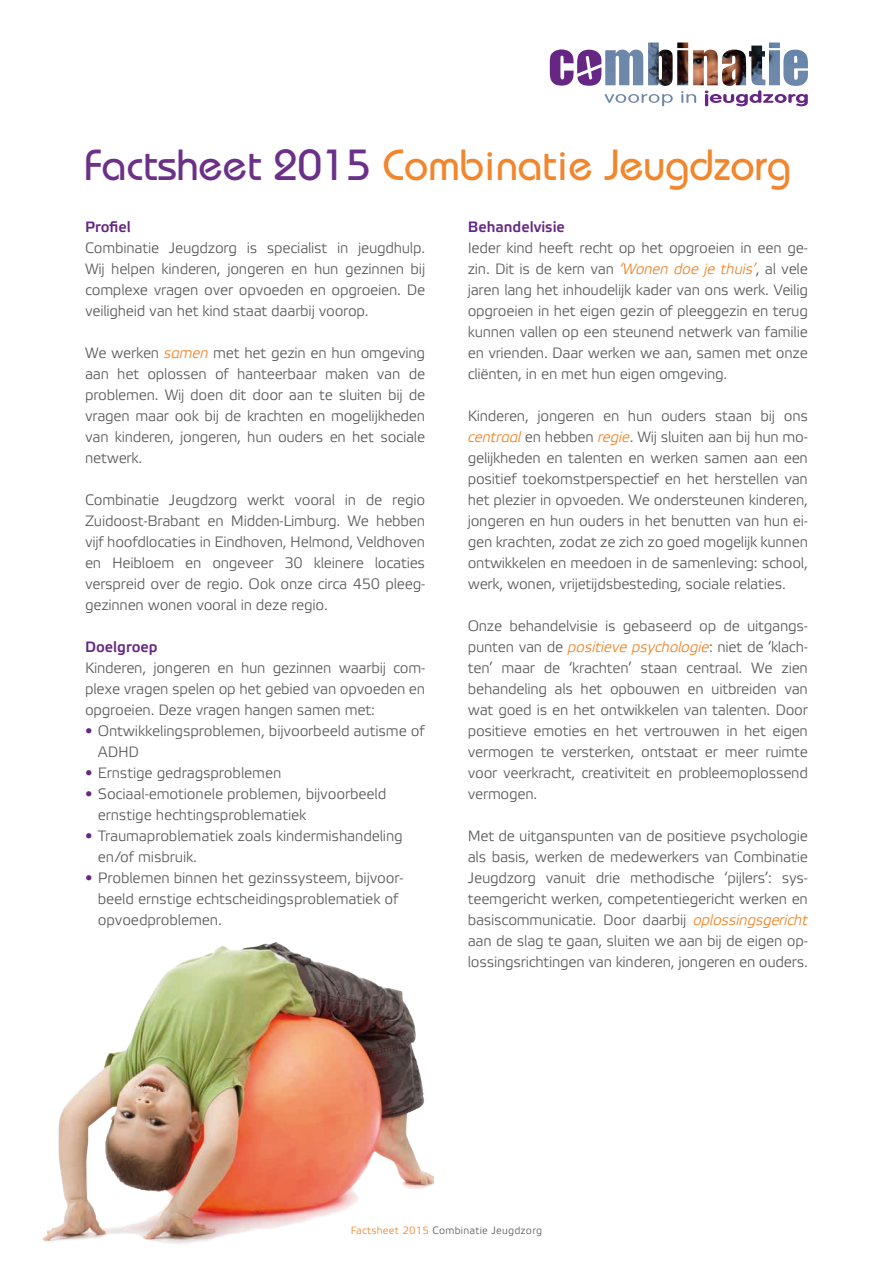
<style>
.page{position:relative;width:893px;height:1263px;background:#fff}
.page>*{position:absolute;margin:0;border:0;box-sizing:border-box;transform-origin:0 0}
.t1{font:500 43.5px "Bauhaus Std";color:#f1862c}
.t2{font:15px/21px "Etelka Light Pro";letter-spacing:-.015em;color:#595a5c;text-align:justify}
.t3{font:700 15px "Etelka Light Pro";color:#652783}
.t4{font:10.5px "Etelka Light Pro";letter-spacing:.02em;color:#595a5c}
.s1{color:#6b3088}
.s2{font-style:italic;color:#f08224}
.s3{font-family:"Bauhaus Std";font-weight:500;color:#652783}
.s4{color:#f08224}
</style>
<div class="page">
<img style="left:42px;top:942px;width:392px;height:302px">
<svg style="left:550px;top:49px;width:51px;height:37px"></svg>
<img style="left:605px;top:43px;width:203px;height:43px">
<svg style="left:705px;top:90px;width:103px;height:16px"></svg>
<h1 class="t1" style="left:85px;top:139px;width:707px"><span class="s1">Factsheet 2015</span> Combinatie Jeugdzorg</h1>
<p class="t3" style="left:85px;top:219px;width:47px">Profiel</p>
<p class="t2" style="left:85px;top:238px;width:342px">Combinatie Jeugdzorg is specialist in jeugdhulp.<br>Wij helpen kinderen, jongeren en hun gezinnen bij complexe vragen over opvoeden en opgroeien. De veiligheid van het kind staat daarbij voorop.</p>
<p class="t2" style="left:85px;top:343px;width:342px">We werken <span class="s2">samen</span> met het gezin en hun omgeving aan het oplossen of hanteerbaar maken van de problemen. Wij doen dit door aan te sluiten bij de vragen maar ook bij de krachten en mogelijkheden van kinderen, jongeren, hun ouders en het sociale netwerk.</p>
<p class="t2" style="left:85px;top:490px;width:342px">Combinatie Jeugdzorg werkt vooral in de regio Zuidoost-Brabant en Midden-Limburg. We hebben vijf hoofdlocaties in Eindhoven, Helmond, Veldhoven en Heibloem en ongeveer 30 kleinere locaties verspreid over de regio. Ook onze circa 450 pleeg&shy;gezinnen wonen vooral in deze regio.</p>
<p class="t3" style="left:85px;top:639px;width:74px">Doelgroep</p>
<p class="t2" style="left:85px;top:658px;width:342px">Kinderen, jongeren en hun gezinnen waarbij com&shy;plexe vragen spelen op het gebied van opvoeden en opgroeien. Deze vragen hangen samen met:</p>
<p class="t2" style="left:98px;top:721px;width:329px;text-indent:-13px"><span class="s3">•</span> Ontwikkelingsproblemen, bijvoorbeeld autisme of<br>ADHD</p>
<p class="t2" style="left:85px;top:763px;width:198px"><span class="s3">•</span> Ernstige gedragsproblemen</p>
<p class="t2" style="left:98px;top:784px;width:290px;text-indent:-13px"><span class="s3">•</span> Sociaal-emotionele problemen, bijvoorbeeld ernstige hechtingsproblematiek</p>
<p class="t2" style="left:98px;top:826px;width:307px;text-indent:-13px"><span class="s3">•</span> Traumaproblematiek zoals kindermishandeling en/of misbruik.</p>
<p class="t2" style="left:98px;top:868px;width:307px;text-align:left;text-indent:-13px"><span class="s3">•</span> Problemen binnen het gezinssysteem, bijvoor&shy;beeld ernstige echtscheidingsproblematiek of opvoedproblemen.</p>
<p class="t3" style="left:468px;top:219px;width:99px">Behandelvisie</p>
<p class="t2" style="left:468px;top:238px;width:342px">Ieder kind heeft recht op het opgroeien in een ge&shy;zin. Dit is de kern van <span class="s2">‘Wonen doe je thuis’</span>, al vele jaren lang het inhoudelijk kader van ons werk. Veilig opgroeien in het eigen gezin of pleeggezin en terug kunnen vallen op een steunend netwerk van familie en vrienden. Daar werken we aan, samen met onze cliënten, in en met hun eigen omgeving.</p>
<p class="t2" style="left:468px;top:406px;width:342px">Kinderen, jongeren en hun ouders staan bij ons <span class="s2">centraal</span> en hebben <span class="s2">regie</span>. Wij sluiten aan bij hun mo&shy;gelijkheden en talenten en werken samen aan een positief toekomstperspectief en het herstellen van het plezier in opvoeden. We ondersteunen kinderen, jongeren en hun ouders in het benutten van hun ei&shy;gen krachten, zodat ze zich zo goed mogelijk kunnen ontwikkelen en meedoen in de samenleving: school, werk, wonen, vrijetijdsbesteding, sociale relaties.</p>
<p class="t2" style="left:468px;top:616px;width:342px">Onze behandelvisie is gebaseerd op de uitgangs&shy;punten van de <span class="s2">positieve psychologie</span>: niet de ‘klach&shy;ten’ maar de ‘krachten’ staan centraal. We zien behandeling als het opbouwen en uitbreiden van wat goed is en het ontwikkelen van talenten. Door positieve emoties en het vertrouwen in het eigen vermogen te versterken, ontstaat er meer ruimte voor veerkracht, creativiteit en probleemoplossend vermogen.</p>
<p class="t2" style="left:468px;top:826px;width:342px">Met de uitganspunten van de positieve psychologie als basis, werken de medewerkers van Combinatie Jeugdzorg vanuit drie methodische ‘pijlers’: sys&shy;teemgericht werken, competentiegericht werken en basiscommunicatie. Door daarbij <span class="s2">oplossingsgericht </span>aan de slag te gaan, sluiten we aan bij de eigen op&shy;lossingsrichtingen van kinderen, jongeren en ouders.</p>
<p class="t4" style="left:351px;top:1225px;width:193px"><span class="s4">Factsheet 2015</span> Combinatie Jeugdzorg</p>
</div>
